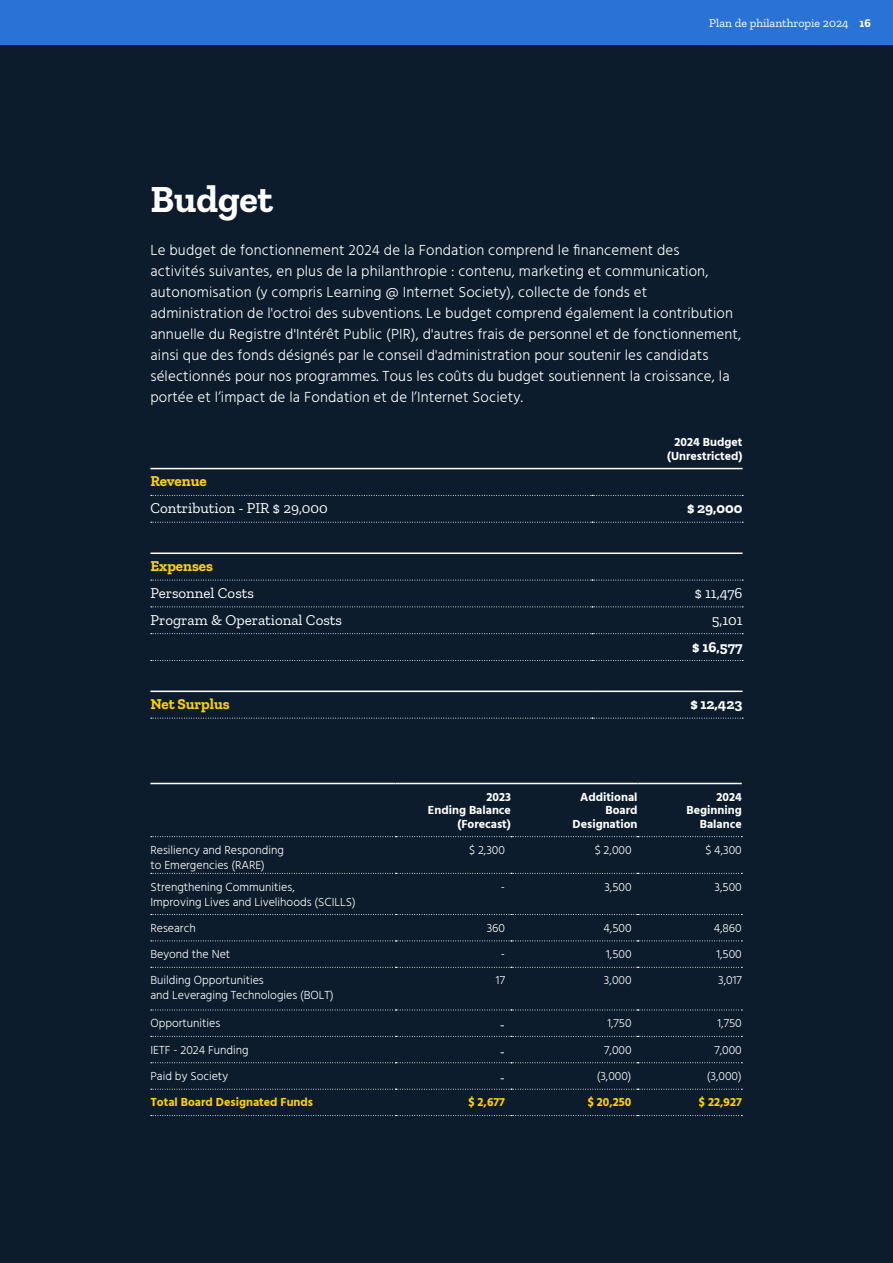
<style>
.page{position:relative;width:893px;height:1263px;background:#fff}
.page>*{position:absolute;margin:0;border:0;box-sizing:border-box;transform-origin:0 0}
.t1{font:700 38.1px "Zilla Slab";color:#fff}
.t2{font:300 15px/21px "Hind";letter-spacing:.01em;color:#fff}
.t3{font:15px "Zilla Slab";color:#fff}
.t4{font:700 15px "Zilla Slab";color:#ffd100}
.t5{font:700 15px "Zilla Slab";color:#fff}
.t6{font:300 12px/15px "Hind";color:#fff}
.t7{font:700 12px/13.5px "Hind";color:#fff;text-align:right}
.t8{font:700 12px "Hind";color:#ffd100}
.t9{font:12px "Zilla Slab";color:#fff}
.s1{font-weight:700}
</style>
<div class="page">
<div style="left:0;top:0;width:893px;height:45px;background:#2b72d6"></div>
<div style="left:0;top:45px;width:893px;height:1218px;background:#0c1c2c"></div>
<hr style="left:150px;top:468px;width:442px;height:1px;background:#fff">
<hr style="left:592px;top:468px;width:150px;height:1px;background:#fff">
<svg style="left:151px;top:495px;width:592px;height:1px"></svg>
<svg style="left:151px;top:522px;width:592px;height:1px"></svg>
<hr style="left:150px;top:552px;width:442px;height:2px;background:#fff">
<hr style="left:592px;top:552px;width:150px;height:2px;background:#fff">
<svg style="left:151px;top:580px;width:592px;height:1px"></svg>
<svg style="left:151px;top:606px;width:592px;height:1px"></svg>
<svg style="left:151px;top:633px;width:592px;height:1px"></svg>
<svg style="left:151px;top:660px;width:592px;height:1px"></svg>
<hr style="left:150px;top:690px;width:442px;height:2px;background:#fff">
<hr style="left:592px;top:690px;width:150px;height:2px;background:#fff">
<svg style="left:151px;top:718px;width:592px;height:1px"></svg>
<hr style="left:150px;top:783px;width:245px;height:1px;background:#fff">
<hr style="left:395px;top:783px;width:116px;height:1px;background:#fff">
<hr style="left:511px;top:783px;width:126px;height:1px;background:#fff">
<hr style="left:638px;top:783px;width:104px;height:1px;background:#fff">
<svg style="left:151px;top:836px;width:591px;height:1px"></svg>
<svg style="left:151px;top:873px;width:591px;height:1px"></svg>
<svg style="left:151px;top:914px;width:591px;height:1px"></svg>
<svg style="left:151px;top:940px;width:591px;height:1px"></svg>
<svg style="left:151px;top:967px;width:591px;height:1px"></svg>
<svg style="left:151px;top:1009px;width:591px;height:1px"></svg>
<svg style="left:151px;top:1036px;width:591px;height:1px"></svg>
<svg style="left:151px;top:1062px;width:591px;height:1px"></svg>
<svg style="left:151px;top:1089px;width:591px;height:1px"></svg>
<svg style="left:151px;top:1115px;width:591px;height:1px"></svg>
<h1 class="t1" style="left:150px;top:178px;width:124px">Budget</h1>
<p class="t9" style="left:709px;top:16px;width:163px">Plan de philanthropie 2024 <span class="s1">16</span></p>
<p class="t2" style="left:150px;top:240px;width:592px">Le budget de fonctionnement 2024 de la Fondation comprend le financement des<br>activités suivantes, en plus de la philanthropie : contenu, marketing et communication, autonomisation (y compris Learning @ Internet Society), collecte de fonds et administration de l'octroi des subventions. Le budget comprend également la contribution annuelle du Registre d'Intérêt Public (PIR), d'autres frais de personnel et de fonctionnement, ainsi que des fonds désignés par le conseil d'administration pour soutenir les candidats sélectionnés pour nos programmes. Tous les coûts du budget soutiennent la croissance, la portée et l’impact de la Fondation et de l’Internet Society.</p>
<p class="t7" style="left:667px;top:435px;width:77px">2024 Budget (Unrestricted)</p>
<p class="t4" style="left:150px;top:473px;width:58px">Revenue</p>
<p class="t3" style="left:150px;top:500px;width:179px">Contribution - PIR $ 29,000</p>
<p class="t5" style="left:687px;top:500px;width:57px">$ 29,000</p>
<p class="t4" style="left:150px;top:557px;width:64px">Expenses</p>
<p class="t3" style="left:150px;top:585px;width:105px">Personnel Costs</p>
<p class="t3" style="left:695px;top:585px;width:49px">$ 11,476</p>
<p class="t3" style="left:150px;top:611px;width:193px">Program &amp; Operational Costs</p>
<p class="t3" style="left:712px;top:611px;width:32px">5,101</p>
<p class="t5" style="left:692px;top:638px;width:52px">$ 16,577</p>
<p class="t4" style="left:150px;top:695px;width:81px">Net Surplus</p>
<p class="t5" style="left:690px;top:695px;width:54px">$ 12,423</p>
<p class="t7" style="left:428px;top:790px;width:85px">2023<br>Ending Balance (Forecast)</p>
<p class="t7" style="left:572px;top:790px;width:67px">Additional<br>Board<br>Designation</p>
<p class="t7" style="left:687px;top:790px;width:57px">2024<br>Beginning<br>Balance</p>
<p class="t6" style="left:150px;top:843px;width:135px">Resiliency and Responding to Emergencies (RARE)</p>
<p class="t6" style="left:469px;top:843px;width:37px">$ 2,300</p>
<p class="t6" style="left:595px;top:843px;width:38px">$ 2,000</p>
<p class="t6" style="left:705px;top:843px;width:38px">$ 4,300</p>
<p class="t6" style="left:150px;top:880px;width:207px">Strengthening Communities,<br>Improving Lives and Livelihoods (SCILLS)</p>
<p class="t6" style="left:501px;top:880px;width:6px">-</p>
<p class="t6" style="left:604px;top:880px;width:29px">3,500</p>
<p class="t6" style="left:715px;top:880px;width:29px">3,500</p>
<p class="t6" style="left:150px;top:921px;width:47px">Research</p>
<p class="t6" style="left:487px;top:921px;width:20px">360</p>
<p class="t6" style="left:603px;top:921px;width:30px">4,500</p>
<p class="t6" style="left:714px;top:921px;width:30px">4,860</p>
<p class="t6" style="left:150px;top:947px;width:81px">Beyond the Net</p>
<p class="t6" style="left:501px;top:947px;width:6px">-</p>
<p class="t6" style="left:606px;top:947px;width:27px">1,500</p>
<p class="t6" style="left:716px;top:947px;width:27px">1,500</p>
<p class="t6" style="left:150px;top:974px;width:185px">Building Opportunities<br>and Leveraging Technologies (BOLT)</p>
<p class="t6" style="left:496px;top:974px;width:11px">17</p>
<p class="t6" style="left:604px;top:974px;width:29px">3,000</p>
<p class="t6" style="left:718px;top:974px;width:25px">3,017</p>
<p class="t6" style="left:150px;top:1016px;width:71px">Opportunities</p>
<p class="t2" style="left:500px;top:1015px;width:7px">-</p>
<p class="t6" style="left:607px;top:1016px;width:26px">1,750</p>
<p class="t6" style="left:718px;top:1016px;width:26px">1,750</p>
<p class="t6" style="left:150px;top:1043px;width:100px">IETF - 2024 Funding</p>
<p class="t2" style="left:500px;top:1042px;width:7px">-</p>
<p class="t6" style="left:604px;top:1043px;width:29px">7,000</p>
<p class="t6" style="left:714px;top:1043px;width:29px">7,000</p>
<p class="t6" style="left:150px;top:1069px;width:79px">Paid by Society</p>
<p class="t2" style="left:500px;top:1068px;width:7px">-</p>
<p class="t6" style="left:597px;top:1069px;width:36px">(3,000)</p>
<p class="t6" style="left:707px;top:1069px;width:36px">(3,000)</p>
<p class="t8" style="left:150px;top:1095px;width:164px">Total Board Designated Funds</p>
<p class="t8" style="left:468px;top:1095px;width:38px">$ 2,677</p>
<p class="t8" style="left:588px;top:1095px;width:45px">$ 20,250</p>
<p class="t8" style="left:699px;top:1095px;width:44px">$ 22,927</p>
</div>
